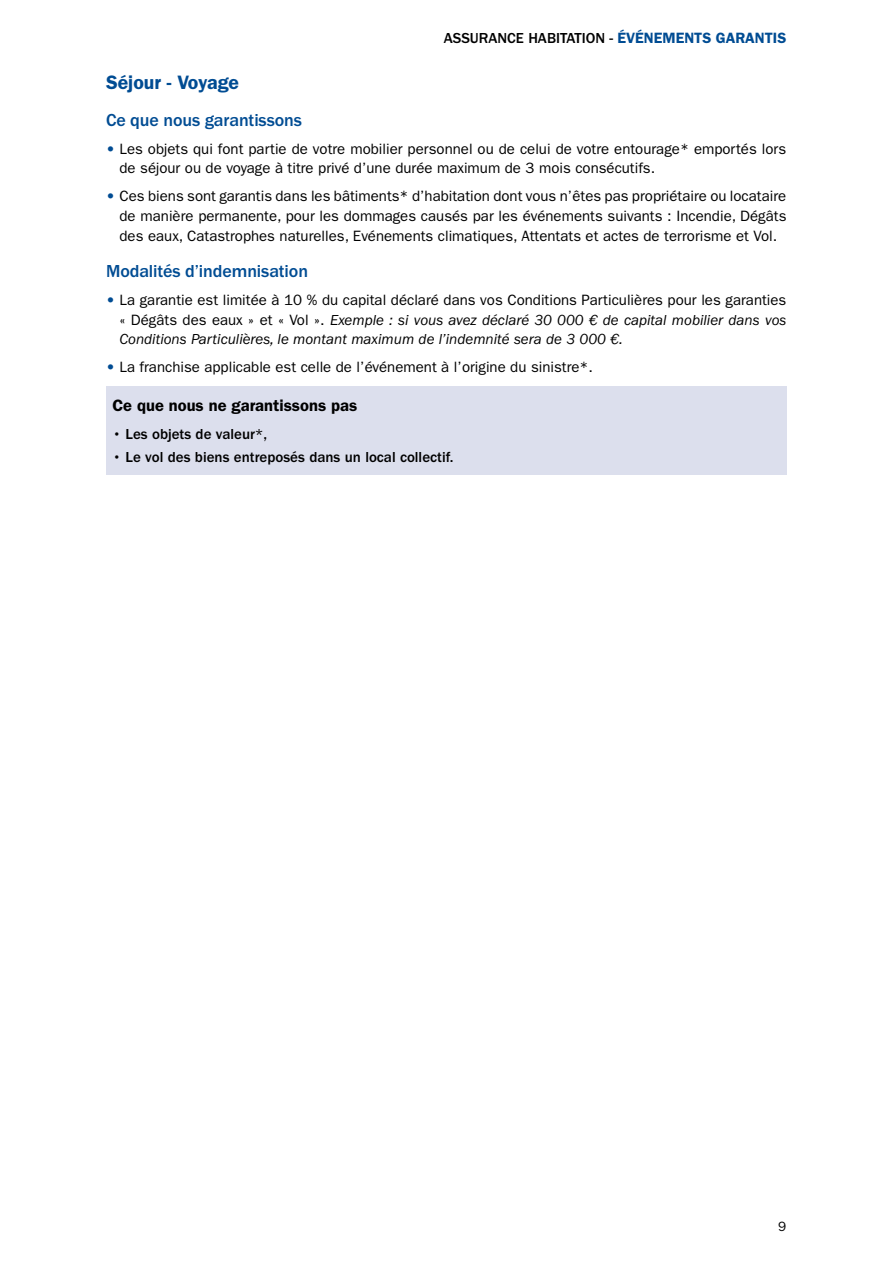
<style>
.page{position:relative;width:893px;height:1263px;background:#fff}
.page>*{position:absolute;margin:0;border:0;box-sizing:border-box;transform-origin:0 0}
.t1{font:600 19.5px "ITC Franklin Gothic Std";color:#004c93}
.t2{font:500 18px "ITC Franklin Gothic Std";letter-spacing:-.005em;color:#004c93}
.t3{font:600 16.5px "ITC Franklin Gothic Std";color:#000}
.t4{font:15px/19.5px "ITC Franklin Gothic Std";color:#000}
.t5{font:italic 15px/19.5px "ITC Franklin Gothic Std";color:#000;text-align:justify}
.t6{font:500 15px "ITC Franklin Gothic Std";color:#000}
.t7{font:13.5px "ITC Franklin Gothic Std";color:#000}
.s1{font-weight:600;color:#004c93}
.s2{font-family:"ITC Franklin Gothic Std Hvy";color:#004c93}
.s3{font-family:"ITC Franklin Gothic Std Hvy";font-style:normal;color:#004c93}
.s4{font-style:normal}
</style>
<div class="page">
<div style="left:106px;top:386px;width:680px;height:89px;background:#dcdfed"></div>
<p class="t6" style="left:444px;top:29px;width:344px">ASSURANCE HABITATION - <span class="s1">ÉVÉNEMENTS GARANTIS</span></p>
<h1 class="t1" style="left:106px;top:71px;width:135px">Séjour - Voyage</h1>
<p class="t2" style="left:106px;top:110px;width:197px">Ce que nous garantissons</p>
<p class="t4" style="left:120px;top:139px;width:668px;text-indent:-14px"><span class="s2">•</span> Les objets qui font partie de votre mobilier personnel ou de celui de votre entourage* emportés lors de séjour ou de voyage à titre privé d’une durée maximum de 3 mois consécutifs.</p>
<p class="t4" style="left:120px;top:187px;width:668px;text-align:justify;text-indent:-14px"><span class="s2">•</span> Ces biens sont garantis dans les bâtiments* d’habitation dont vous n’êtes pas propriétaire ou locataire de manière permanente, pour les dommages causés par les événements suivants : Incendie, Dégâts des eaux, Catastrophes naturelles, Evénements climatiques, Attentats et actes de terrorisme et Vol.</p>
<p class="t2" style="left:106px;top:261px;width:204px">Modalités d’indemnisation</p>
<p class="t5" style="left:120px;top:290px;width:668px;text-indent:-14px"><span class="s3">•</span> <span class="s4">La garantie est limitée à 10 % du capital déclaré dans vos Conditions Particulières pour les garanties « Dégâts des eaux » et « Vol ».</span> Exemple : si vous avez déclaré 30 000 € de capital mobilier dans vos Conditions Particulières, le montant maximum de l’indemnité sera de 3 000 €.</p>
<p class="t4" style="left:106px;top:357px;width:489px"><span class="s2">•</span> La franchise applicable est celle de l’événement à l’origine du sinistre*.</p>
<p class="t3" style="left:112px;top:395px;width:246px">Ce que nous ne garantissons pas</p>
<p class="t6" style="left:112px;top:425px;width:156px">• Les objets de valeur*,</p>
<p class="t6" style="left:112px;top:449px;width:342px">• Le vol des biens entreposés dans un local collectif.</p>
<p class="t7" style="left:778px;top:1218px;width:10px">9</p>
</div>
